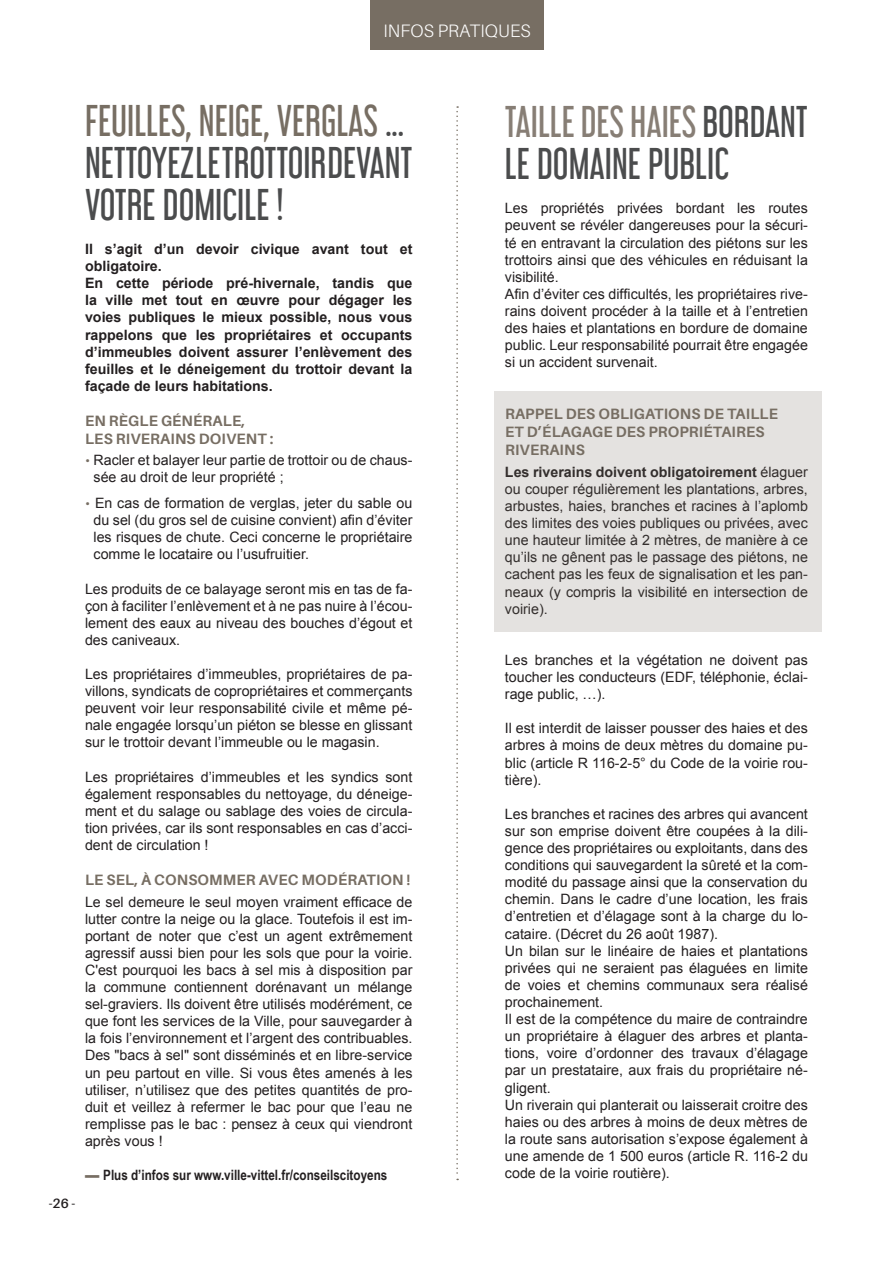
<style>
.page{position:relative;width:893px;height:1263px;background:#fff}
.page>*{position:absolute;margin:0;border:0;box-sizing:border-box;transform-origin:0 0}
.gros_titre{font:39px/42px "Libel Suit Rg";color:#4b4c4d}
.rubrique{font:300 18px "Aileron";letter-spacing:.01em;color:#fff}
.titre_article{font:700 15px/18px "Aileron";letter-spacing:.01em;color:#776e63}
.texte{font:14.25px/17.1px "Arial";color:#231f20;text-align:justify}
.chapeau{font:700 14.25px/17.1px "Arial";color:#231f20}
.coordonnées{font:700 14.25px "Arial Narrow";color:#231f20}
.t1{font:600 13.5px "Aileron";color:#231f20}
.s1{color:#776e63}
.s2{font-family:"Aileron";color:#776e63}
.s3{font-family:"Arial";font-style:italic;color:#776e63}
.s4{color:#877e75}
.s5{font-weight:700}
</style>
<div class="page">
<div style="left:370px;top:0;width:174px;height:50px;background:#776e63"></div>
<svg style="left:456px;top:106px;width:2px;height:1074px"></svg>
<div style="left:494px;top:391px;width:328px;height:240px;background:#e4e2e0"></div>
<p class="rubrique" style="left:383px;top:21px;width:149px">INFOS PRATIQUES</p>
<p class="t1" style="left:49px;top:1195px;width:28px">-26 -</p>
<p class="gros_titre" style="left:85px;top:95px;width:329px"><span class="s1">FEUILLES, NEIGE, VERGLAS</span> ...<br>NETTOYEZ LE TROTTOIR DEVANT<br>VOTRE DOMICILE !</p>
<p class="chapeau" style="left:85px;top:241px;width:329px">Il s’agit d’un devoir civique avant tout et obligatoire.</p>
<p class="chapeau" style="left:85px;top:275px;width:329px;text-align:justify">En cette période pré-hivernale, tandis que la ville met tout en œuvre pour dégager les voies publiques le mieux possible, nous vous rappelons que les propriétaires et occupants d’immeubles doivent assurer l’enlèvement des feuilles et le déneigement du trottoir devant la façade de leurs habitations.</p>
<p class="titre_article" style="left:85px;top:412px;width:190px">EN RÈGLE GÉNÉRALE,<br>LES RIVERAINS DOIVENT :</p>
<p class="texte" style="left:94px;top:452px;width:320px;text-indent:-9px"><span class="s2">•</span> Racler et balayer leur partie de trottoir ou de chaus&shy;sée au droit de leur propriété ;</p>
<p class="texte" style="left:94px;top:495px;width:320px;text-indent:-9px"><span class="s2">•</span> En cas de formation de verglas, jeter du sable ou du sel (du gros sel de cuisine convient) afin d’éviter les risques de chute. Ceci concerne le propriétaire comme le locataire ou l’usufruitier.</p>
<p class="texte" style="left:85px;top:580px;width:329px">Les produits de ce balayage seront mis en tas de fa&shy;çon à faciliter l’enlèvement et à ne pas nuire à l’écou&shy;lement des eaux au niveau des bouches d’égout et des caniveaux.</p>
<p class="texte" style="left:85px;top:666px;width:329px">Les propriétaires d’immeubles, propriétaires de pa&shy;villons, syndicats de copropriétaires et commerçants peuvent voir leur responsabilité civile et même pé&shy;nale engagée lorsqu’un piéton se blesse en glissant sur le trottoir devant l’immeuble ou le magasin.</p>
<p class="texte" style="left:85px;top:768px;width:329px">Les propriétaires d’immeubles et les syndics sont également responsables du nettoyage, du déneige&shy;ment et du salage ou sablage des voies de circula&shy;tion privées, car ils sont responsables en cas d’acci&shy;dent de circulation !</p>
<p class="titre_article" style="left:85px;top:871px;width:327px">LE SEL, À CONSOMMER AVEC MODÉRATION !</p>
<p class="texte" style="left:85px;top:893px;width:329px">Le sel demeure le seul moyen vraiment efficace de lutter contre la neige ou la glace. Toutefois il est im&shy;portant de noter que c’est un agent extrêmement agressif aussi bien pour les sols que pour la voirie.<br>C'est pourquoi les bacs à sel mis à disposition par la commune contiennent dorénavant un mélange sel-graviers. Ils doivent être utilisés modérément, ce que font les services de la Ville, pour sauvegarder à la fois l’environnement et l’argent des contribuables.</p>
<p class="texte" style="left:85px;top:1047px;width:329px">Des "bacs à sel" sont disséminés et en libre-service un peu partout en ville. Si vous êtes amenés à les utiliser, n’utilisez que des petites quantités de pro&shy;duit et veillez à refermer le bac pour que l’eau ne remplisse pas le bac : pensez à ceux qui viendront après vous !</p>
<p class="coordonnées" style="left:85px;top:1164px;width:304px"><span class="s3">▬</span> Plus d’infos sur www.ville-vittel.fr/conseilscitoyens</p>
<p class="gros_titre" style="left:505px;top:97px;width:304px"><span class="s4">TAILLE DES HAIES</span> BORDANT<br>LE DOMAINE PUBLIC</p>
<p class="texte" style="left:505px;top:200px;width:304px">Les propriétés privées bordant les routes peuvent se révéler dangereuses pour la sécuri&shy;té en entravant la circulation des piétons sur les trottoirs ainsi que des véhicules en réduisant la visibilité.</p>
<p class="texte" style="left:505px;top:285px;width:304px">Afin d’éviter ces difficultés, les propriétaires rive&shy;rains doivent procéder à la taille et à l’entretien des haies et plantations en bordure de domaine public. Leur responsabilité pourrait être engagée si un accident survenait.</p>
<p class="titre_article" style="left:505px;top:405px;width:274px">RAPPEL DES OBLIGATIONS DE TAILLE<br>ET D’ÉLAGAGE DES PROPRIÉTAIRES<br>RIVERAINS</p>
<p class="texte" style="left:505px;top:463px;width:304px"><span class="s5">Les riverains doivent obligatoirement</span> élaguer ou couper régulièrement les plantations, arbres, arbustes, haies, branches et racines à l’aplomb des limites des voies publiques ou privées, avec une hauteur limitée à 2 mètres, de manière à ce qu’ils ne gênent pas le passage des piétons, ne cachent pas les feux de signalisation et les pan&shy;neaux (y compris la visibilité en intersection de voirie).</p>
<p class="texte" style="left:505px;top:651px;width:304px">Les branches et la végétation ne doivent pas toucher les conducteurs (EDF, téléphonie, éclai&shy;rage public, …).</p>
<p class="texte" style="left:505px;top:720px;width:304px">Il est interdit de laisser pousser des haies et des arbres à moins de deux mètres du domaine pu&shy;blic (article R 116-2-5° du Code de la voirie rou&shy;tière).</p>
<p class="texte" style="left:505px;top:805px;width:304px">Les branches et racines des arbres qui avancent sur son emprise doivent être coupées à la dili&shy;gence des propriétaires ou exploitants, dans des conditions qui sauvegardent la sûreté et la com&shy;modité du passage ainsi que la conservation du chemin. Dans le cadre d’une location, les frais d’entretien et d’élagage sont à la charge du lo&shy;cataire. (Décret du 26 août 1987).</p>
<p class="texte" style="left:505px;top:942px;width:304px">Un bilan sur le linéaire de haies et plantations privées qui ne seraient pas élaguées en limite de voies et chemins communaux sera réalisé prochainement.</p>
<p class="texte" style="left:505px;top:1011px;width:304px">Il est de la compétence du maire de contraindre un propriétaire à élaguer des arbres et planta&shy;tions, voire d’ordonner des travaux d’élagage par un prestataire, aux frais du propriétaire né&shy;gligent.</p>
<p class="texte" style="left:505px;top:1096px;width:304px">Un riverain qui planterait ou laisserait croitre des haies ou des arbres à moins de deux mètres de la route sans autorisation s’expose également à une amende de 1 500 euros (article R. 116-2 du code de la voirie routière).</p>
</div>
